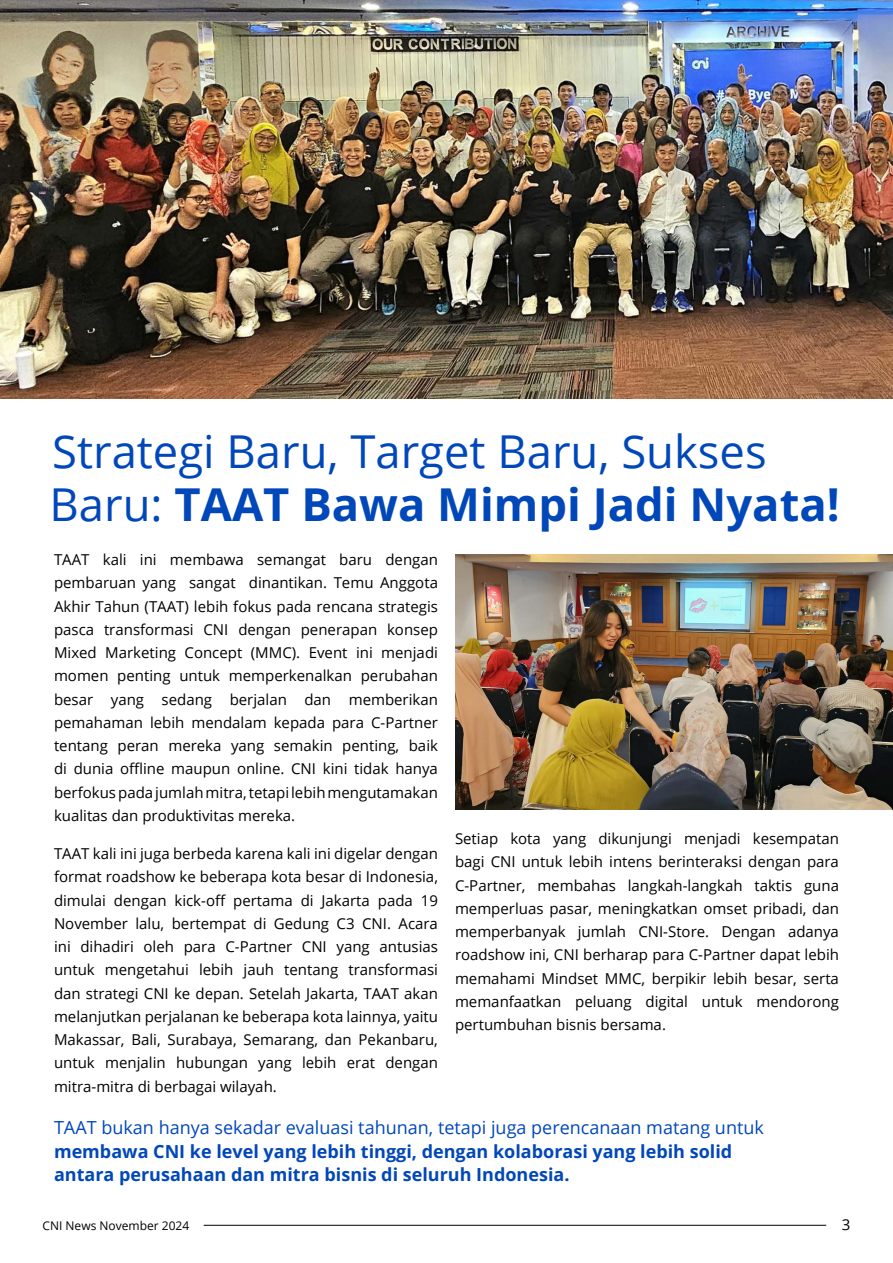
<style>
.page{position:relative;width:893px;height:1263px;background:#fff}
.page>*{position:absolute;margin:0;border:0;box-sizing:border-box;transform-origin:0 0}
.t1{font:45.3px/53.8px "Open Sans";color:#0047ba}
.t2{font:700 18px/23.2px "Open Sans";color:#0047ba}
.t3{font:18px "Open Sans";color:#0047ba}
.t4{font:15px/23.2px "Open Sans";color:#000;text-align:justify}
.t5{font:12px "Open Sans";color:#000}
.s1{font-weight:700}
</style>
<div class="page">
<hr style="left:204px;top:1225px;width:622px;height:1px;background:#000">
<img style="left:0;top:0;width:893px;height:399px">
<img style="left:455px;top:554px;width:438px;height:255px">
<h1 class="t1" style="left:50px;top:423px;width:792px">Strategi Baru, Target Baru, Sukses<br>Baru: <span class="s1">TAAT Bawa Mimpi Jadi Nyata!</span></h1>
<p class="t4" style="left:54px;top:548px;width:385px">TAAT kali ini membawa semangat baru dengan pembaruan yang sangat dinantikan. Temu Anggota Akhir Tahun (TAAT) lebih fokus pada rencana strategis pasca transformasi CNI dengan penerapan konsep Mixed Marketing Concept (MMC). Event ini menjadi momen penting untuk memperkenalkan perubahan besar yang sedang berjalan dan memberikan pemahaman lebih mendalam kepada para C-Partner tentang peran mereka yang semakin penting, baik di dunia offline maupun online. CNI kini tidak hanya berfokus pada jumlah mitra, tetapi lebih mengutamakan kualitas dan produktivitas mereka.</p>
<p class="t4" style="left:54px;top:842px;width:385px">TAAT kali ini juga berbeda karena kali ini digelar dengan format roadshow ke beberapa kota besar di Indonesia, dimulai dengan kick-off pertama di Jakarta pada 19<br>November lalu, bertempat di Gedung C3 CNI. Acara ini dihadiri oleh para C-Partner CNI yang antusias untuk mengetahui lebih jauh tentang transformasi dan strategi CNI ke depan. Setelah Jakarta, TAAT akan melanjutkan perjalanan ke beberapa kota lainnya, yaitu Makassar, Bali, Surabaya, Semarang, dan Pekanbaru, untuk menjalin hubungan yang lebih erat dengan mitra-mitra di berbagai wilayah.</p>
<p class="t4" style="left:455px;top:827px;width:385px">Setiap kota yang dikunjungi menjadi kesempatan bagi CNI untuk lebih intens berinteraksi dengan para C-Partner, membahas langkah-langkah taktis guna memperluas pasar, meningkatkan omset pribadi, dan memperbanyak jumlah CNI-Store. Dengan adanya roadshow ini, CNI berharap para C-Partner dapat lebih memahami Mindset MMC, berpikir lebih besar, serta memanfaatkan peluang digital untuk mendorong pertumbuhan bisnis bersama.</p>
<p class="t3" style="left:54px;top:1115px;width:711px">TAAT bukan hanya sekadar evaluasi tahunan, tetapi juga perencanaan matang untuk</p>
<p class="t2" style="left:54px;top:1139px;width:680px">membawa CNI ke level yang lebih tinggi, dengan kolaborasi yang lebih solid antara perusahaan dan mitra bisnis di seluruh Indonesia.</p>
<p class="t5" style="left:43px;top:1217px;width:148px">CNI News November 2024</p>
<p class="t4" style="left:842px;top:1213px;width:10px">3</p>
</div>
